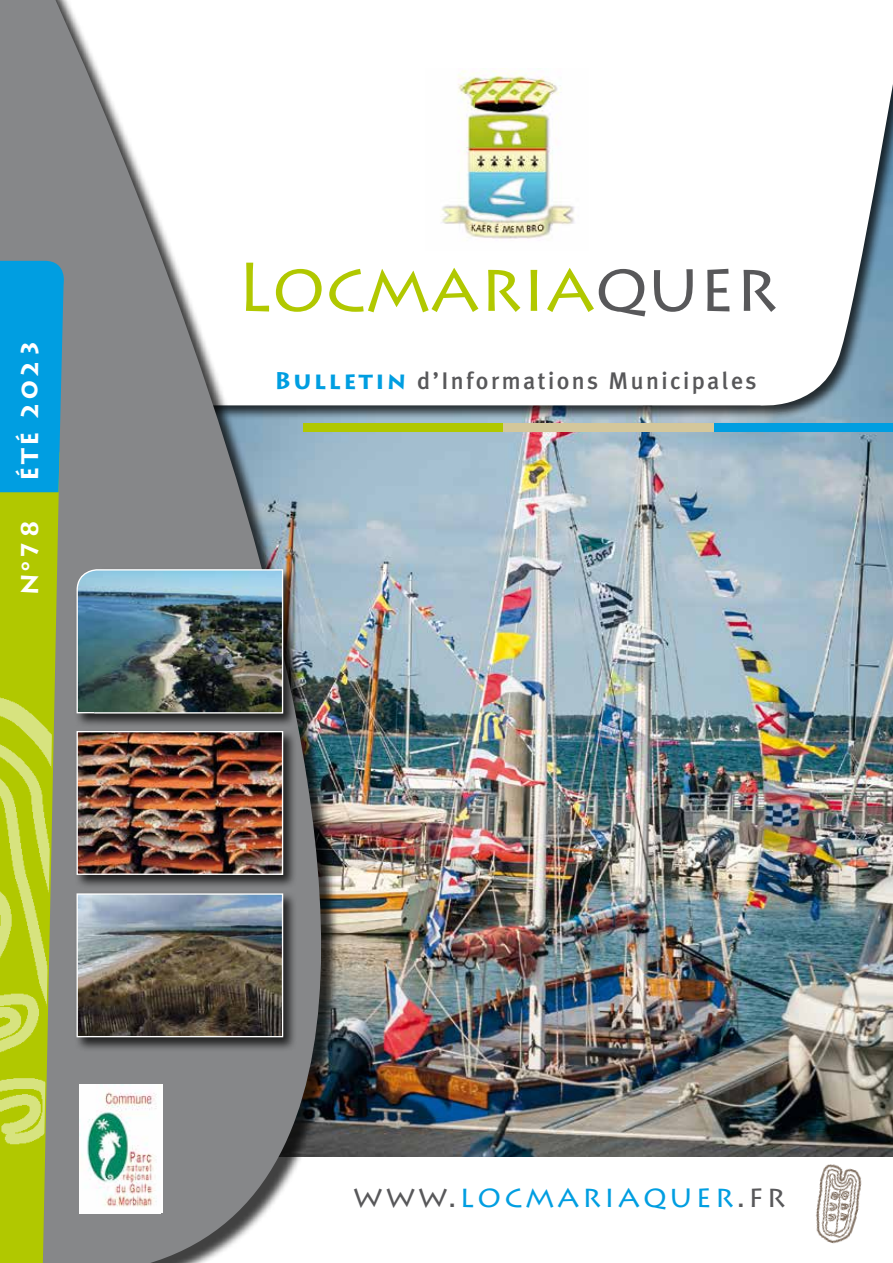
<style>
.page{position:relative;width:893px;height:1263px;background:#fff}
.page>*{position:absolute;margin:0;border:0;box-sizing:border-box;transform-origin:0 0}
.t1{font:68.85px "Lithos Pro";color:#b1c800}
.t2{font:30.75px "Lithos Pro";letter-spacing:.1em;color:#009ee1}
.t3{font:500 24px "Meta Plus";letter-spacing:.1em;color:#58585a}
.t4{font:700 24px "Lithos Pro";letter-spacing:.1em;color:#fff}
.s1{color:#58585a}
.s2{font-family:"Lithos Pro";font-weight:700;color:#009ee1}
</style>
<div class="page">
<img style="left:657px;top:420px;width:236px;height:737px">
<svg style="left:657px;top:84px;width:236px;height:327px"></svg>
<div style="left:504px;top:423px;width:213px;height:9px;background:#d4c79b"></div>
<div style="left:715px;top:423px;width:178px;height:9px;background:#009ee1"></div>
<img style="left:816px;top:1164px;width:46px;height:80px">
<img style="left:0;top:0;width:657px;height:1263px">
<svg style="left:0;top:492px;width:60px;height:771px;fill:#b1c800"></svg>
<svg style="left:0;top:261px;width:68px;height:231px"></svg>
<img style="left:0;top:653px;width:53px;height:542px">
<div style="left:79px;top:1085px;width:84px;height:128px;background:#fff"></div>
<img style="left:79px;top:1085px;width:78px;height:122px">
<div style="left:75px;top:567px;width:223px;height:161px;background:#000;opacity:.75"></div>
<img style="left:76px;top:568px;width:208px;height:146px">
<div style="left:75px;top:729px;width:223px;height:160px;background:#000;opacity:.75"></div>
<img style="left:79px;top:733px;width:202px;height:140px">
<div style="left:77px;top:731px;width:206px;height:144px;border:1px solid #fff"></div>
<div style="left:75px;top:891px;width:223px;height:161px;background:#000;opacity:.75"></div>
<img style="left:79px;top:895px;width:202px;height:140px">
<div style="left:77px;top:893px;width:206px;height:144px;border:1px solid #fff"></div>
<p class="t4" style="left:18px;top:481px;width:144px;rotate:-90deg">ÉTÉ 2023</p>
<p class="t4" style="left:18px;top:595px;width:77px;rotate:-90deg">N°78</p>
<h1 class="t1" style="left:236px;top:254px;width:543px">Locmaria<span class="s1">quer</span></h1>
<p class="t3" style="left:274px;top:371px;width:484px"><span class="s2">Bulletin</span> d’Informations Municipales</p>
<p class="t2" style="left:353px;top:1182px;width:433px"><span class="s1">www.</span>locmariaquer<span class="s1">.fr</span></p>
</div>
